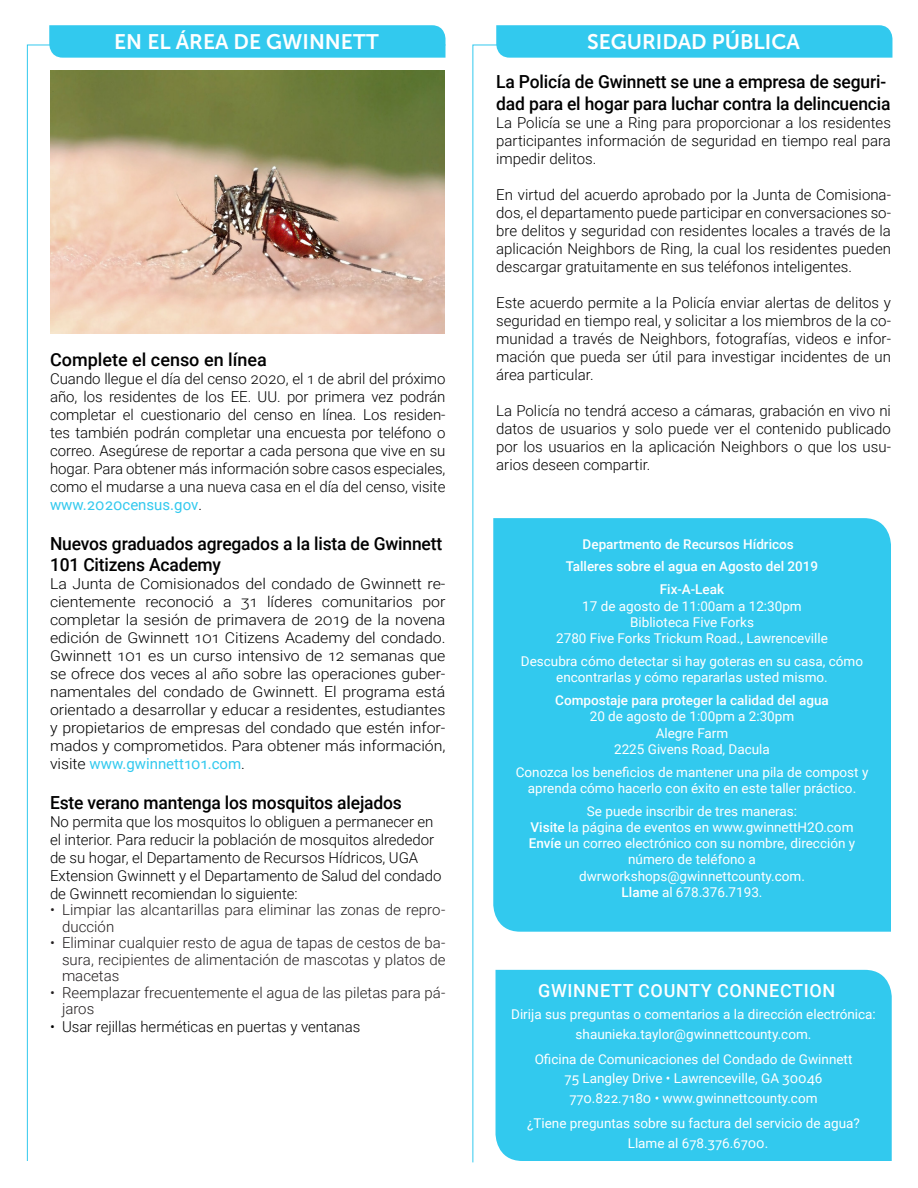
<style>
.page{position:relative;width:918px;height:1188px;background:#fff}
.page>*{position:absolute;margin:0;border:0;box-sizing:border-box;transform-origin:0 0}
.t1{font:21px "Museo Sans 700";color:#fff}
.t2{font:500 18px/21.6px "Roboto";letter-spacing:-.01em;color:#010000}
.t3{font:500 18px "Roboto";letter-spacing:.035em;color:#fff}
.t4{font:300 15px/18px "Roboto";letter-spacing:-.005em;color:#010000;text-align:justify}
.t5{font:300 15px/18px "Roboto";letter-spacing:-.005em;color:#010000;text-align:justify;scale:1.06 1}
.t6{font:300 15px/16.5px "Roboto";color:#231f20}
.t7{font:13.5px/16.2px "Roboto";color:#fff;text-align:center}
.t8{font:500 13.5px "Roboto";color:#fff}
.s1{font-weight:400;color:#32c9ee}
.s2{font-weight:500}
</style>
<div class="page">
<svg style="left:472px;top:44px;width:396px;height:1119px"></svg>
<div style="left:493px;top:518px;width:398px;height:414px;background:#32c9ee"></div>
<div style="left:496px;top:970px;width:396px;height:191px;background:#32c9ee"></div>
<svg style="left:49px;top:25px;width:396px;height:33px;background:#37caee"></svg>
<svg style="left:496px;top:25px;width:396px;height:33px;background:#37caee"></svg>
<img style="left:50px;top:70px;width:395px;height:264px">
<p class="t1" style="left:114px;top:30px;width:266px">EN EL ÁREA DE GWINNETT</p>
<p class="t1" style="left:587px;top:30px;width:214px">SEGURIDAD PÚBLICA</p>
<p class="t2" style="left:50px;top:348px;width:218px">Complete el censo en línea</p>
<p class="t4" style="left:50px;top:369px;width:397px">Cuando llegue el día del censo 2020, el 1 de abril del próximo año, los residentes de los EE. UU. por primera vez podrán completar el cuestionario del censo en línea. Los residen&shy;tes también podrán completar una encuesta por teléfono o correo. Asegúrese de reportar a cada persona que vive en su hogar. Para obtener más información sobre casos especiales, como el mudarse a una nueva casa en el día del censo, visite <span class="s1">www.2020census.gov</span>.</p>
<p class="t2" style="left:50px;top:532px;width:394px">Nuevos graduados agregados a la lista de Gwinnett<br>101 Citizens Academy</p>
<p class="t5" style="left:50px;top:574px;width:375px">La Junta de Comisionados del condado de Gwinnett re&shy;cientemente reconoció a 31 líderes comunitarios por completar la sesión de primavera de 2019 de la novena edición de Gwinnett 101 Citizens Academy del condado.<br>Gwinnett 101 es un curso intensivo de 12 semanas que se ofrece dos veces al año sobre las operaciones guber&shy;namentales del condado de Gwinnett. El programa está orientado a desarrollar y educar a residentes, estudiantes y propietarios de empresas del condado que estén infor&shy;mados y comprometidos. Para obtener más información, visite <span class="s1">www.gwinnett101.com</span>.</p>
<p class="t2" style="left:50px;top:791px;width:353px">Este verano mantenga los mosquitos alejados</p>
<p class="t4" style="left:50px;top:812px;width:393px;text-align:left">No permita que los mosquitos lo obliguen a permanecer en el interior. Para reducir la población de mosquitos alrededor de su hogar, el Departamento de Recursos Hídricos, UGA Extension Gwinnett y el Departamento de Salud del condado de Gwinnett recomiendan lo siguiente:</p>
<p class="t6" style="left:62px;top:901px;width:385px;text-indent:-12px">• Limpiar las alcantarillas para eliminar las zonas de repro&shy;ducción</p>
<p class="t6" style="left:62px;top:934px;width:385px;text-align:justify;text-indent:-12px">• Eliminar cualquier resto de agua de tapas de cestos de ba&shy;sura, recipientes de alimentación de mascotas y platos de macetas</p>
<p class="t6" style="left:62px;top:984px;width:385px;text-indent:-12px">• Reemplazar frecuentemente el agua de las piletas para pá&shy;jaros</p>
<p class="t4" style="left:50px;top:1017px;width:312px">• Usar rejillas herméticas en puertas y ventanas</p>
<p class="t2" style="left:496px;top:71px;width:396px">La Policía de Gwinnett se une a empresa de seguri&shy;dad para el hogar para luchar contra la delincuencia</p>
<p class="t4" style="left:496px;top:113px;width:396px">La Policía se une a Ring para proporcionar a los residentes participantes información de seguridad en tiempo real para impedir delitos.</p>
<p class="t4" style="left:496px;top:185px;width:396px">En virtud del acuerdo aprobado por la Junta de Comisiona&shy;dos, el departamento puede participar en conversaciones so&shy;bre delitos y seguridad con residentes locales a través de la aplicación Neighbors de Ring, la cual los residentes pueden descargar gratuitamente en sus teléfonos inteligentes.</p>
<p class="t4" style="left:496px;top:293px;width:396px">Este acuerdo permite a la Policía enviar alertas de delitos y seguridad en tiempo real, y solicitar a los miembros de la co&shy;munidad a través de Neighbors, fotografías, videos e infor&shy;mación que pueda ser útil para investigar incidentes de un área particular.</p>
<p class="t4" style="left:496px;top:401px;width:396px">La Policía no tendrá acceso a cámaras, grabación en vivo ni datos de usuarios y solo puede ver el contenido publicado por los usuarios en la aplicación Neighbors o que los usu&shy;arios deseen compartir.</p>
<p class="t8" style="left:583px;top:534px;width:213px">Departmento de Recursos Hídricos</p>
<p class="t8" style="left:566px;top:557px;width:254px">Talleres sobre el agua en Agosto del 2019</p>
<p class="t7" style="left:556px;top:581px;width:273px"><span class="s2">Fix-A-Leak<br></span>17 de agosto de 11:00am a 12:30pm<br>Biblioteca Five Forks<br>2780 Five Forks Trickum Road., Lawrenceville</p>
<p class="t7" style="left:521px;top:653px;width:344px">Descubra cómo detectar si hay goteras en su casa, cómo encontrarlas y cómo repararlas usted mismo.</p>
<p class="t7" style="left:555px;top:692px;width:275px"><span class="s2">Compostaje para proteger la calidad del agua<br></span>20 de agosto de 1:00pm a 2:30pm<br>Alegre Farm<br>2225 Givens Road, Dacula</p>
<p class="t7" style="left:516px;top:763px;width:354px">Conozca los beneficios de mantener una pila de compost y aprenda cómo hacerlo con éxito en este taller práctico.</p>
<p class="t7" style="left:529px;top:802px;width:328px">Se puede inscribir de tres maneras:<br><span class="s2">Visite</span> la página de eventos en www.gwinnettH2O.com <span class="s2">Envíe</span> un correo electrónico con su nombre, dirección y número de teléfono a dwrworkshops@gwinnettcounty.com.<br><span class="s2">Llame</span> al 678.376.7193.</p>
<p class="t3" style="left:538px;top:978px;width:299px">GWINNETT COUNTY CONNECTION</p>
<p class="t7" style="left:511px;top:1005px;width:366px;line-height:19px">Dirija sus preguntas o comentarios a la dirección electrónica: shaunieka.taylor@gwinnettcounty.com.</p>
<p class="t7" style="left:535px;top:1050px;width:319px;line-height:19px">Oficina de Comunicaciones del Condado de Gwinnett<br>75 Langley Drive • Lawrenceville, GA 30046<br>770.822.7180 • www.gwinnettcounty.com</p>
<p class="t7" style="left:628px;top:1114px;width:234px;line-height:19px;text-align:left;text-indent:-101px">¿Tiene preguntas sobre su factura del servicio de agua?<br>Llame al 678.376.6700.</p>
</div>
